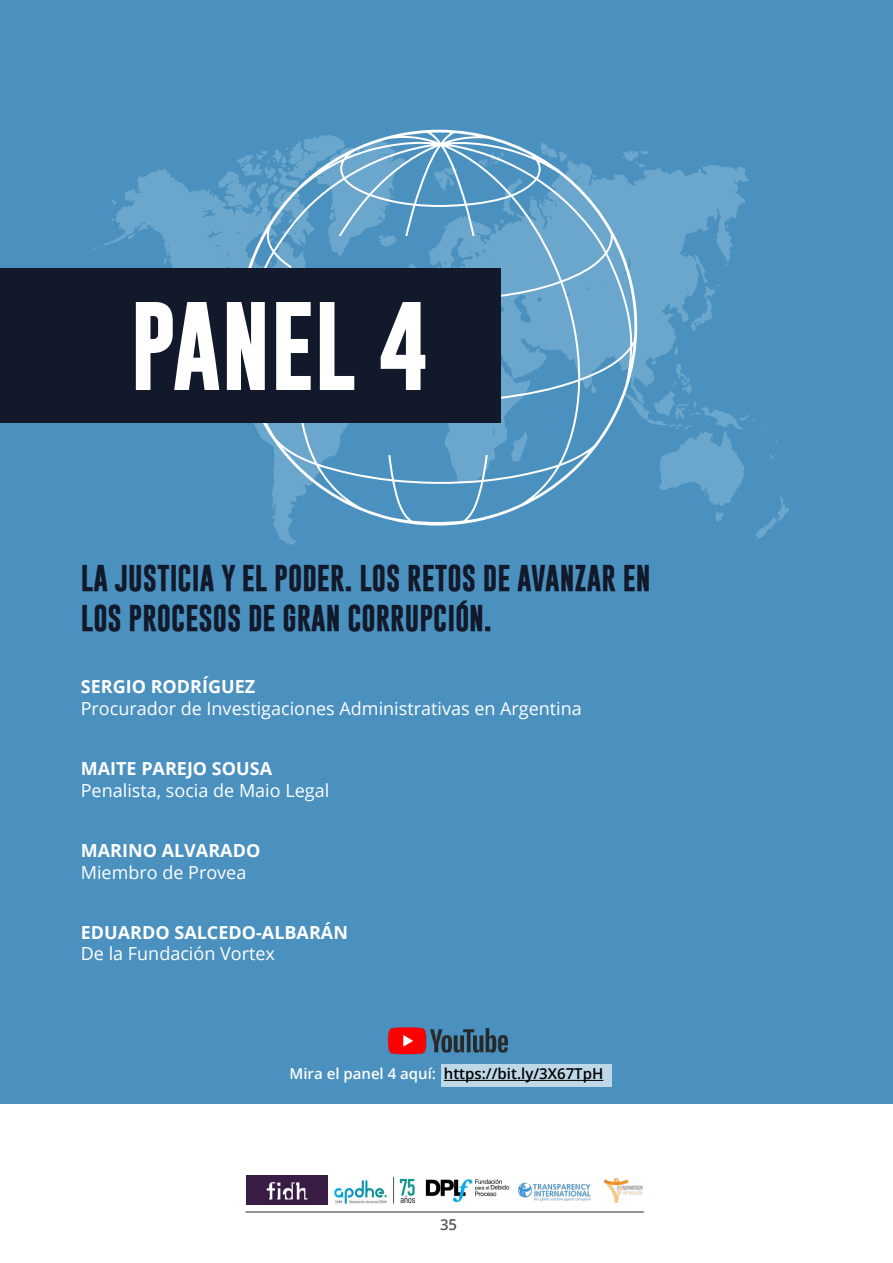
<style>
.page{position:relative;width:893px;height:1263px;background:#fff}
.page>*{position:absolute;margin:0;border:0;box-sizing:border-box;transform-origin:0 0}
.t1{font:700 90px "Gobold";color:#fff}
.t2{font:700 27px/40.5px "Gobold";color:#11192b}
.t3{font:18px "Open Sans";color:#fff}
.t4{font:700 18px "Open Sans";color:#fff}
.t5{font:600 15px "Open Sans";color:#000}
.t6{font:600 15px "Open Sans";color:#575756}
.s1{color:#fff}
</style>
<div class="page">
<img style="left:334px;top:1176px;width:82px;height:28px">
<img style="left:425px;top:1179px;width:85px;height:24px">
<img style="left:246px;top:1176px;width:81px;height:29px">
<img style="left:518px;top:1182px;width:73px;height:20px">
<img style="left:603px;top:1178px;width:40px;height:25px">
<hr style="left:246px;top:1211px;width:398px;height:2px;background:#706f6f">
<div style="left:0;top:0;width:893px;height:1103px;background:#4a91bf"></div>
<svg style="left:93px;top:151px;width:696px;height:394px"></svg>
<svg style="left:240px;top:130px;width:397px;height:396px"></svg>
<div style="left:0;top:268px;width:500px;height:155px;background:#11192b"></div>
<div style="left:441px;top:1063px;width:170px;height:23px;background:#bfd8e8"></div>
<hr style="left:444px;top:1080px;width:159px;height:1px;background:#000">
<img style="left:388px;top:1027px;width:120px;height:28px">
<h1 class="t1" style="left:130px;top:287px;width:299px">PANEL 4</h1>
<h2 class="t2" style="left:81px;top:558px;width:571px">LA JUSTICIA Y EL PODER. LOS RETOS DE AVANZAR EN<br>LOS PROCESOS DE GRAN CORRUPCIÓN.</h2>
<p class="t4" style="left:81px;top:674px;width:176px">SERGIO RODRÍGUEZ</p>
<p class="t3" style="left:81px;top:696px;width:503px">Procurador de Investigaciones Administrativas en Argentina</p>
<p class="t4" style="left:81px;top:756px;width:193px">MAITE PAREJO SOUSA</p>
<p class="t3" style="left:81px;top:778px;width:250px">Penalista, socia de Maio Legal</p>
<p class="t4" style="left:81px;top:838px;width:181px">MARINO ALVARADO</p>
<p class="t3" style="left:81px;top:860px;width:167px">Miembro de Provea</p>
<p class="t4" style="left:81px;top:919px;width:269px">EDUARDO SALCEDO-ALBARÁN</p>
<p class="t3" style="left:81px;top:941px;width:196px">De la Fundación Vortex</p>
<p class="t5" style="left:290px;top:1063px;width:315px"><span class="s1">Mira el panel 4 aquí:</span> https://bit.ly/3X67TpH</p>
<p class="t6" style="left:440px;top:1214px;width:19px">35</p>
</div>
